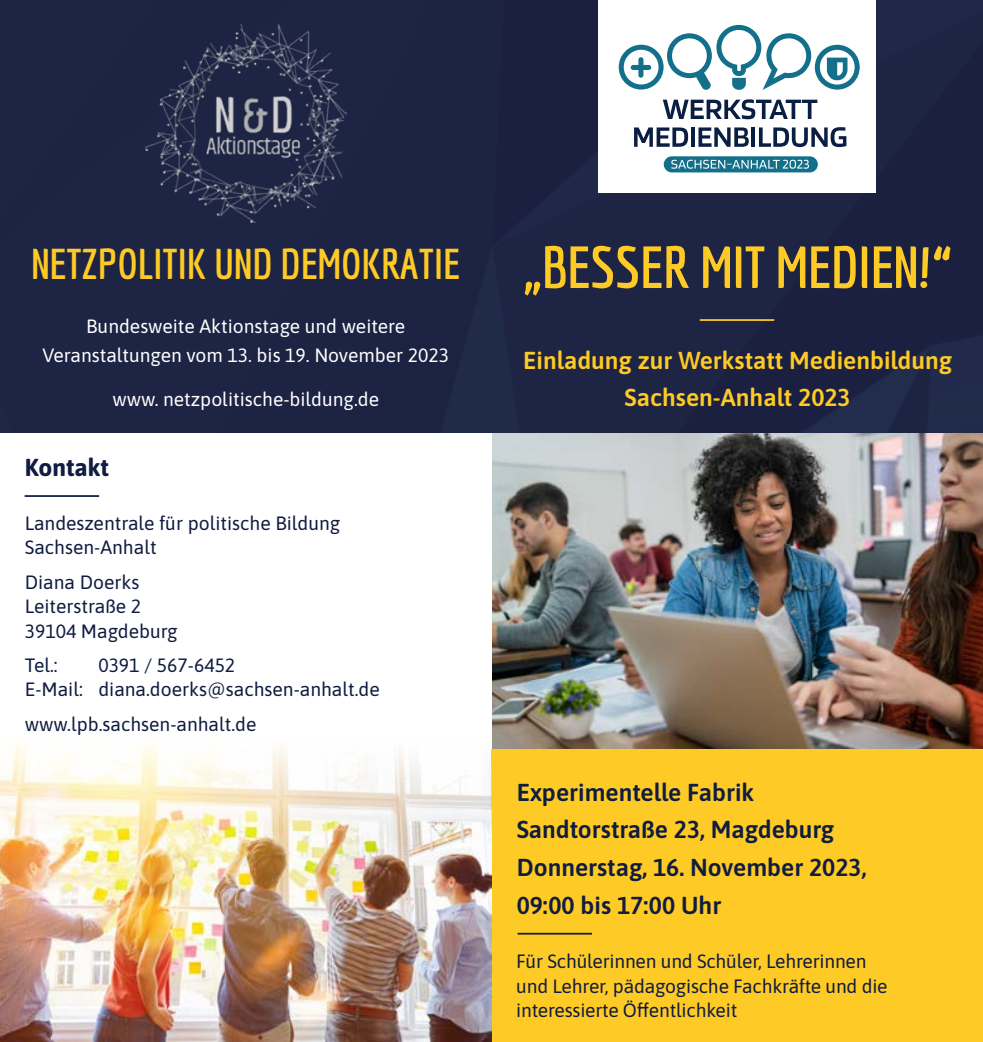
<style>
.page{position:relative;width:983px;height:1042px;background:#fff}
.page>*{position:absolute;margin:0;border:0;box-sizing:border-box;transform-origin:0 0}
.t1{font:700 42px "Economica";color:#feca25}
.t2{font:600 24.5px/37.8px "Asap";color:#101c40}
.t3{font:600 24.5px/36.8px "Asap";color:#feca25;text-align:center}
.t4{font:700 24.5px "Asap";color:#101c40}
.t5{font:19.25px/24.5px "Asap";color:#101c40}
.t6{font:19.25px/28.9px "Asap";color:#fff;text-align:center}
.s1{font-size:57.75px}
</style>
<div class="page">
<div style="left:0;top:0;width:982px;height:434px;background:#1d2444"></div>
<img style="left:492px;top:434px;width:490px;height:315px">
<img style="left:145px;top:25px;width:201px;height:198px">
<div style="left:598px;top:0;width:277px;height:192px;background:#fff"></div>
<svg style="left:662px;top:99px;width:155px;height:20px"></svg>
<svg style="left:634px;top:127px;width:54px;height:20px"></svg>
<hr style="left:691px;top:127px;width:3px;height:20px;background:#0a1e41">
<svg style="left:698px;top:127px;width:50px;height:20px"></svg>
<hr style="left:751px;top:127px;width:4px;height:20px;background:#0a1e41">
<svg style="left:758px;top:127px;width:88px;height:20px"></svg>
<svg style="left:663px;top:156px;width:154px;height:16px"></svg>
<svg style="left:618px;top:25px;width:241px;height:65px"></svg>
<div style="left:491px;top:749px;width:491px;height:293px;background:#feca25"></div>
<hr style="left:517px;top:933px;width:75px;height:1px;background:#101c40">
<hr style="left:699px;top:319px;width:75px;height:2px;background:#feca25">
<hr style="left:25px;top:495px;width:74px;height:2px;background:#101c40">
<img style="left:0;top:743px;width:491px;height:299px">
<h1 class="t1" style="left:31px;top:240px;width:921px">NETZPOLITIK UND DEMOKRATIE <span class="s1">„BESSER MIT MEDIEN!“</span></h1>
<p class="t6" style="left:42px;top:311px;width:408px">Bundesweite Aktionstage und weitere<br>Veranstaltungen vom 13. bis 19. November 2023</p>
<p class="t6" style="left:112px;top:383px;width:268px">www. netzpolitische-bildung.de</p>
<p class="t3" style="left:523px;top:341px;width:430px">Einladung zur Werkstatt Medienbildung<br>Sachsen-Anhalt 2023</p>
<p class="t4" style="left:25px;top:450px;width:86px">Kontakt</p>
<p class="t5" style="left:25px;top:509px;width:317px">Landeszentrale für politische Bildung<br>Sachsen-Anhalt</p>
<p class="t5" style="left:25px;top:568px;width:154px">Diana Doerks<br>Leiterstraße 2<br>39104 Magdeburg</p>
<p class="t5" style="left:25px;top:652px;width:34px">Tel.:</p>
<p class="t5" style="left:25px;top:652px;width:356px;text-indent:73px">0391 / 567-6452<br>E-Mail: diana.doerks@sachsen-anhalt.de</p>
<p class="t5" style="left:25px;top:711px;width:233px">www.lpb.sachsen-anhalt.de</p>
<p class="t2" style="left:516px;top:771px;width:351px">Experimentelle Fabrik<br>Sandtorstraße 23, Magdeburg<br>Donnerstag, 16. November 2023,<br>09:00 bis 17:00 Uhr</p>
<p class="t5" style="left:516px;top:948px;width:373px">Für Schülerinnen und Schüler, Lehrerinnen und Lehrer, pädagogische Fachkräfte und die interessierte Öffentlichkeit</p>
</div>
